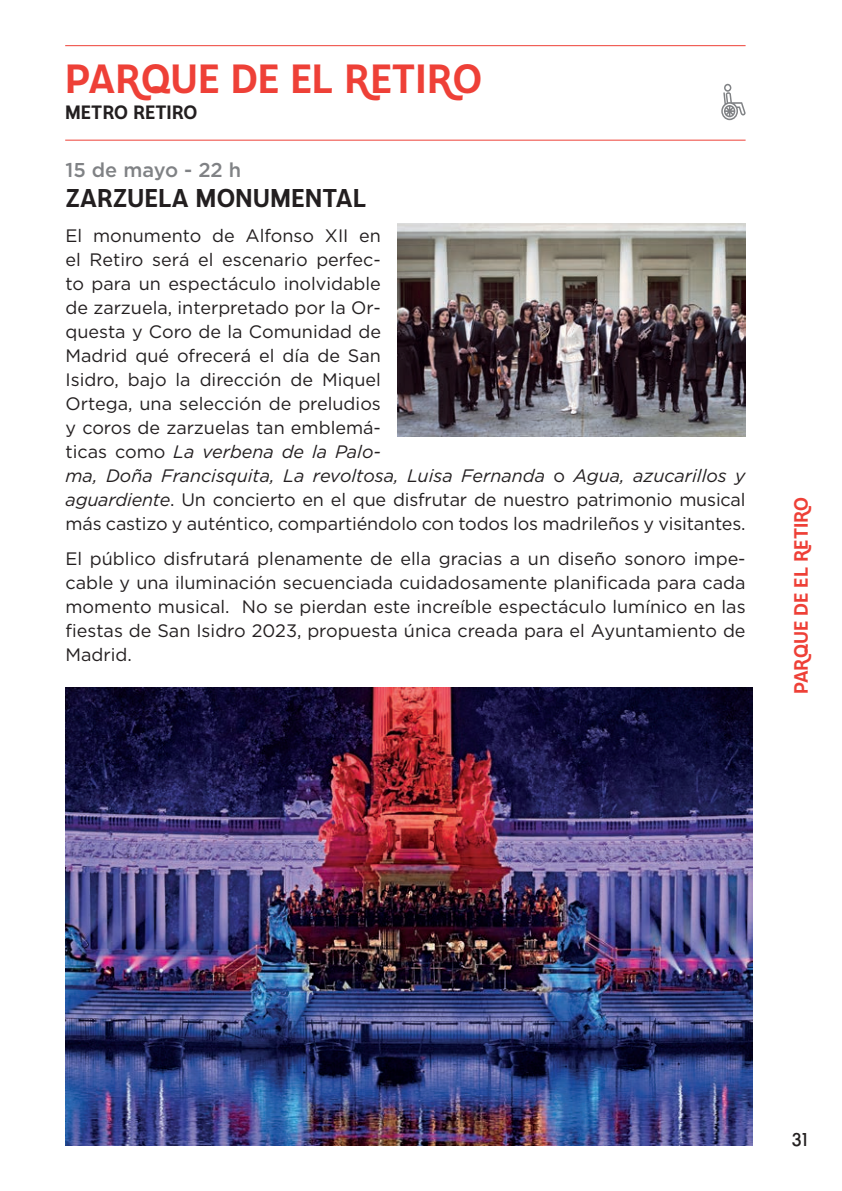
<style>
.page{position:relative;width:842px;height:1191px;background:#fff}
.page>*{position:absolute;margin:0;border:0;box-sizing:border-box;transform-origin:0 0}
.t1{font:700 38px "Madrid Sketch 03";color:#ee4037}
.t2{font:700 24px "Madrid Sketch 03";color:#231f20}
.t3{font:500 20px "Gotham HTF";color:#808285}
.t4{font:18px/24px "Gotham HTF";color:#231f20}
.t5{font:700 18px "Madrid Sketch 03";color:#ee4037}
.t6{font:700 18px "Madrid Sketch 03";color:#231f20}
.t7{font:18px "Ferpal";color:#231f20}
.s1{font-style:italic}
</style>
<div class="page">
<hr style="left:65px;top:45px;width:681px;height:1px;background:#ee4037">
<hr style="left:65px;top:140px;width:681px;height:1px;background:#ee4037">
<img style="left:398px;top:224px;width:348px;height:212px">
<svg style="left:721px;top:84px;width:25px;height:36px"></svg>
<img style="left:66px;top:687px;width:686px;height:458px">
<h1 class="t1" style="left:65px;top:57px;width:418px">PARQUE DE EL RETIRO</h1>
<p class="t6" style="left:65px;top:102px;width:134px">METRO RETIRO</p>
<p class="t3" style="left:66px;top:158px;width:177px">15 de mayo - 22 h</p>
<h2 class="t2" style="left:66px;top:184px;width:302px">ZARZUELA MONUMENTAL</h2>
<p class="t4" style="left:66px;top:223px;width:682px">El monumento de Alfonso XII en<br>el Retiro será el escenario perfec-<br>to para un espectáculo inolvidable<br>de zarzuela, interpretado por la Or-<br>questa y Coro de la Comunidad de<br>Madrid qué ofrecerá el día de San<br>Isidro, bajo la dirección de Miquel<br>Ortega, una selección de preludios<br>y coros de zarzuelas tan emblemá-<br>ticas como <span class="s1">La verbena de la Palo-<br>ma, Doña Francisquita, La revoltosa, Luisa Fernanda</span> o <span class="s1">Agua, azucarillos y aguardiente</span>. Un concierto en el que disfrutar de nuestro patrimonio musical más castizo y auténtico, compartiéndolo con todos los madrileños y visitantes.</p>
<p class="t4" style="left:66px;top:547px;width:682px;text-align:justify">El público disfrutará plenamente de ella gracias a un diseño sonoro impe&shy;cable y una iluminación secuenciada cuidadosamente planificada para cada momento musical. No se pierdan este increíble espectáculo lumínico en las fiestas de San Isidro 2023, propuesta única creada para el Ayuntamiento de Madrid.</p>
<p class="t5" style="left:791px;top:694px;width:199px;rotate:-90deg">PARQUE DE EL RETIRO</p>
<p class="t7" style="left:792px;top:1128px;width:18px">31</p>
</div>
